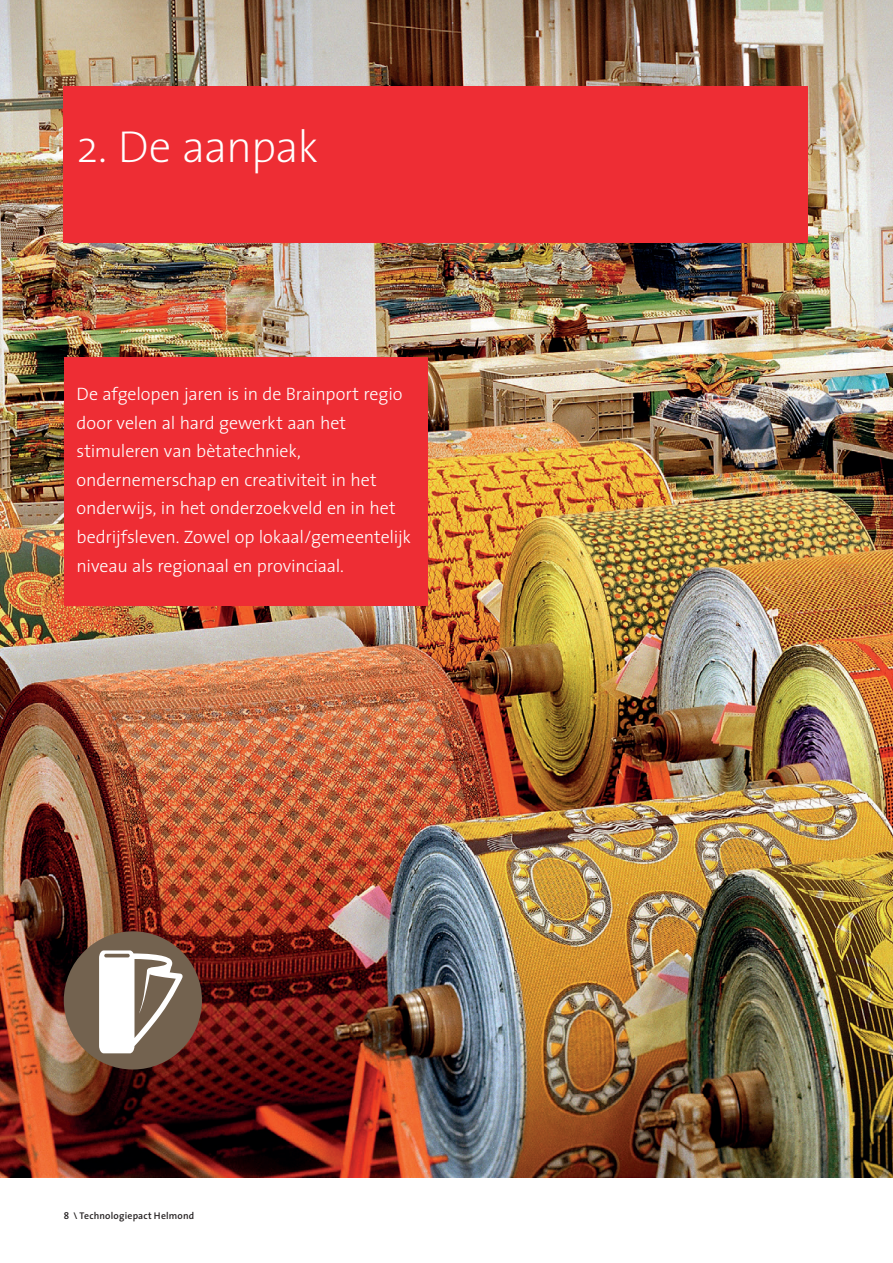
<style>
.page{position:relative;width:893px;height:1263px;background:#fff}
.page>*{position:absolute;margin:0;border:0;box-sizing:border-box;transform-origin:0 0}
.t1{font:200 45px "The Sans";letter-spacing:-.03em;color:#fff}
.t2{font:300 18px/28.5px "The Sans";letter-spacing:-.01em;color:#fff}
.t3{font:600 9.75px "The Sans";letter-spacing:.02em;color:#231f20}
</style>
<div class="page">
<img style="left:0;top:0;width:893px;height:1178px">
<div style="left:64px;top:86px;width:744px;height:156px;background:#ee2d34"></div>
<div style="left:64px;top:357px;width:363px;height:248px;background:#ee2d34"></div>
<div style="left:64px;top:931px;width:138px;height:138px;background:#73624f;border-radius:50%"></div>
<svg style="left:99px;top:950px;width:84px;height:103px"></svg>
<h1 class="t1" style="left:77px;top:110px;width:243px">2. De aanpak</h1>
<p class="t2" style="left:77px;top:379px;width:336px">De afgelopen jaren is in de Brainport regio door velen al hard gewerkt aan het stimuleren van bètatechniek, ondernemerschap en creativiteit in het onderwijs, in het onderzoekveld en in het bedrijfsleven. Zowel op lokaal/gemeentelijk niveau als regionaal en provinciaal.</p>
<p class="t3" style="left:64px;top:1207px;width:132px">8 \ Technologiepact Helmond</p>
</div>
